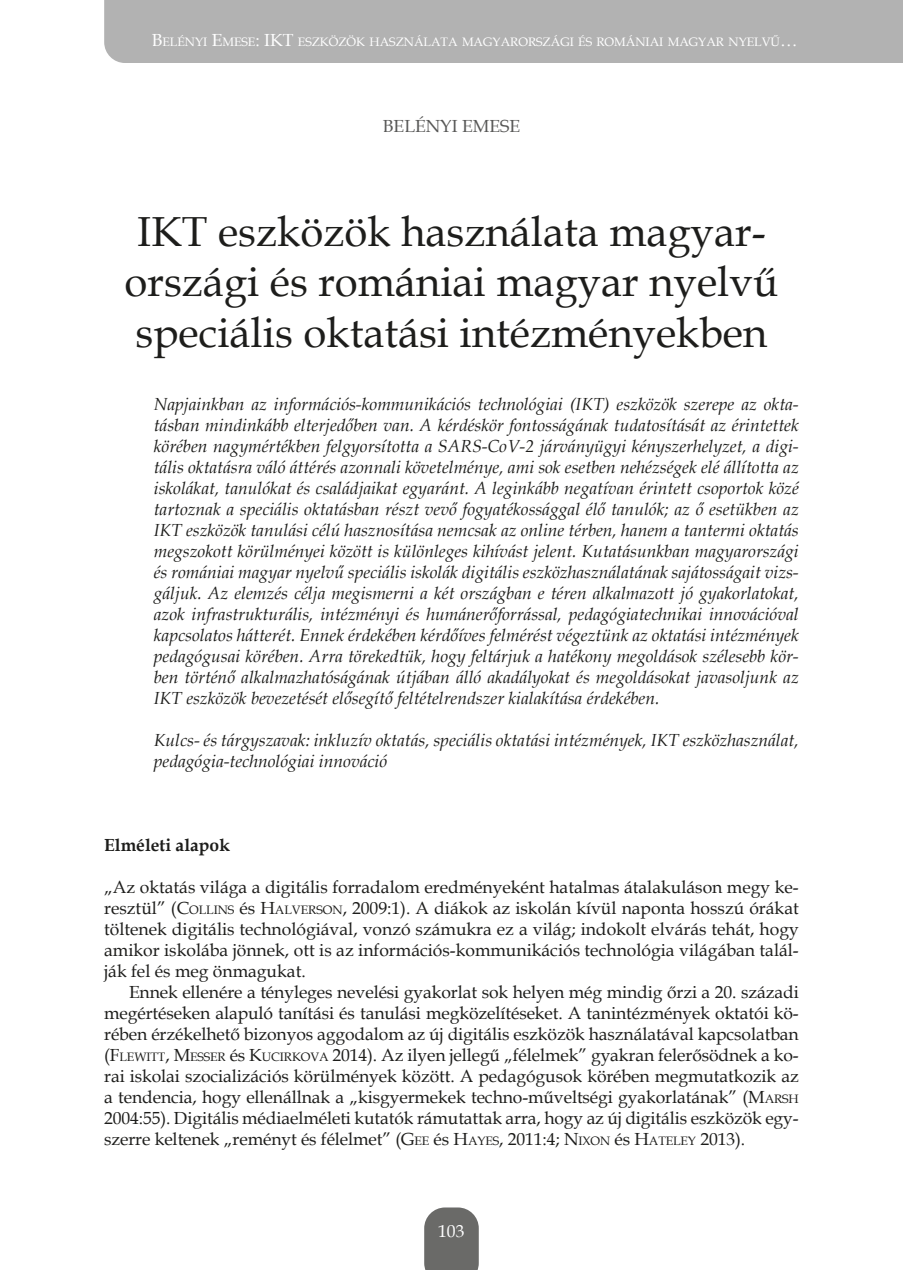
<style>
.page{position:relative;width:903px;height:1270px;background:#fff}
.page>*{position:absolute;margin:0;border:0;box-sizing:border-box;transform-origin:0 0}
.t1{font:42px/50.8px "Book Antiqua";color:#1d1d1b;text-align:center}
.t2{font:italic 17.5px/21px "Book Antiqua";color:#1d1d1b;text-align:justify}
.t3{font:17.5px/21px "Book Antiqua";letter-spacing:-.005em;color:#1d1d1b;text-align:justify}
.t4{font:700 17.5px "Book Antiqua";color:#1d1d1b}
.t5{font:17.5px "Book Antiqua";color:#575756}
.t6{font:17.5px "Book Antiqua";color:#fff}
.t7{font:12.25px "Book Antiqua";color:#fff}
.s1{font-size:17.5px}
.s2{font-style:inherit}
.s3{font-size:12.25px}
</style>
<div class="page">
<svg style="left:424px;top:1207px;width:55px;height:63px;background:#747472"></svg>
<div style="left:104px;top:0;width:799px;height:63px;background:#b2b2b2"></div>
<p class="t7" style="left:152px;top:33px;width:647px"><span class="s1">B</span>ELÉNYI <span class="s1">E</span>MESE<span class="s1">: IKT</span> ESZKÖZÖK HASZNÁLATA MAGYARORSZÁGI ÉS ROMÁNIAI MAGYAR NYELVŰ<span class="s1">…</span></p>
<p class="t5" style="left:383px;top:114px;width:139px">BELÉNYI EMESE</p>
<h1 class="t1" style="left:124px;top:205px;width:655px">IKT eszközök használata magyar&shy;országi és romániai magyar nyelvű speciális oktatási intézményekben</h1>
<p class="t2" style="left:154px;top:393px;width:646px">Napjainkban az információs-kommunikációs technológiai (IKT) eszközök szerepe az okta&shy;tásban mindinkább elterjedőben van. A kérdéskör fontosságának tudatosítását az érintettek körében nagymértékben felgyorsította a SARS-CoV-2 járványügyi kényszerhelyzet, a digi&shy;tális oktatásra váló áttérés azonnali követelménye, ami sok esetben nehézségek elé állította az iskolákat, tanulókat és családjaikat egyaránt. A leginkább negatívan érintett csoportok közé tartoznak a speciális oktatásban részt vevő fogyatékossággal élő tanulók; az ő esetükben az IKT eszközök tanulási célú hasznosítása nemcsak az online térben, hanem a tantermi oktatás megszokott körülményei között is különleges kihívást jelent. Kutatásunkban magyarországi és romániai magyar nyelvű speciális iskolák digitális eszközhasználatának sajátosságait vizs&shy;gáljuk. Az elemzés célja megismerni a két országban e téren alkalmazott jó gyakorlatokat, azok infrastrukturális, intézményi és humánerőforrással, pedagógiatechnikai innovációval kapcsolatos hátterét. Ennek érdekében kérdőíves felmérést végeztünk az oktatási intézmények pedagógusai körében. Arra törekedtük, hogy feltárjuk a hatékony megoldások szélesebb kör&shy;ben történő alkalmazhatóságának útjában álló akadályokat és megoldásokat javasoljunk az IKT eszközök bevezetését elősegítő feltételrendszer kialakítása érdekében.</p>
<p class="t2" style="left:154px;top:729px;width:646px">Kulcs- és tárgyszavak: inkluzív oktatás, speciális oktatási intézmények, IKT eszközhasználat, pedagógia-technológiai innováció</p>
<p class="t4" style="left:104px;top:833px;width:127px">Elméleti alapok</p>
<p class="t3" style="left:104px;top:876px;width:696px">„Az oktatás világa a digitális forradalom eredményeként hatalmas átalakuláson megy ke&shy;resztül” (<span class="s2">C</span><span class="s3">OLLINS</span> és <span class="s2">H</span><span class="s3">ALVERSON</span>, 2009:1). A diákok az iskolán kívül naponta hosszú órákat töltenek digitális technológiával, vonzó számukra ez a világ; indokolt elvárás tehát, hogy amikor iskolába jönnek, ott is az információs-kommunikációs technológia világában talál&shy;ják fel és meg önmagukat.</p>
<p class="t3" style="left:104px;top:981px;width:696px;text-indent:25px">Ennek ellenére a tényleges nevelési gyakorlat sok helyen még mindig őrzi a 20. századi megértéseken alapuló tanítási és tanulási megközelítéseket. A tanintézmények oktatói kö&shy;rében érzékelhető bizonyos aggodalom az új digitális eszközök használatával kapcsolatban (<span class="s2">F</span><span class="s3">LEWITT</span>, <span class="s2">M</span><span class="s3">ESSER</span> és <span class="s2">K</span><span class="s3">UCIRKOVA</span> 2014). Az ilyen jellegű „félelmek” gyakran felerősödnek a ko&shy;rai iskolai szocializációs körülmények között. A pedagógusok körében megmutatkozik az a tendencia, hogy ellenállnak a „kisgyermekek techno-műveltségi gyakorlatának” (<span class="s2">M</span><span class="s3">ARSH </span>2004:55). Digitális médiaelméleti kutatók rámutattak arra, hogy az új digitális eszközök egy&shy;szerre keltenek „reményt és félelmet” (<span class="s2">G</span><span class="s3">EE</span> és <span class="s2">H</span><span class="s3">AYES</span>, 2011:4; <span class="s2">N</span><span class="s3">IXON</span> és <span class="s2">H</span><span class="s3">ATELEY</span> 2013).</p>
<p class="t6" style="left:438px;top:1219px;width:28px">103</p>
</div>
